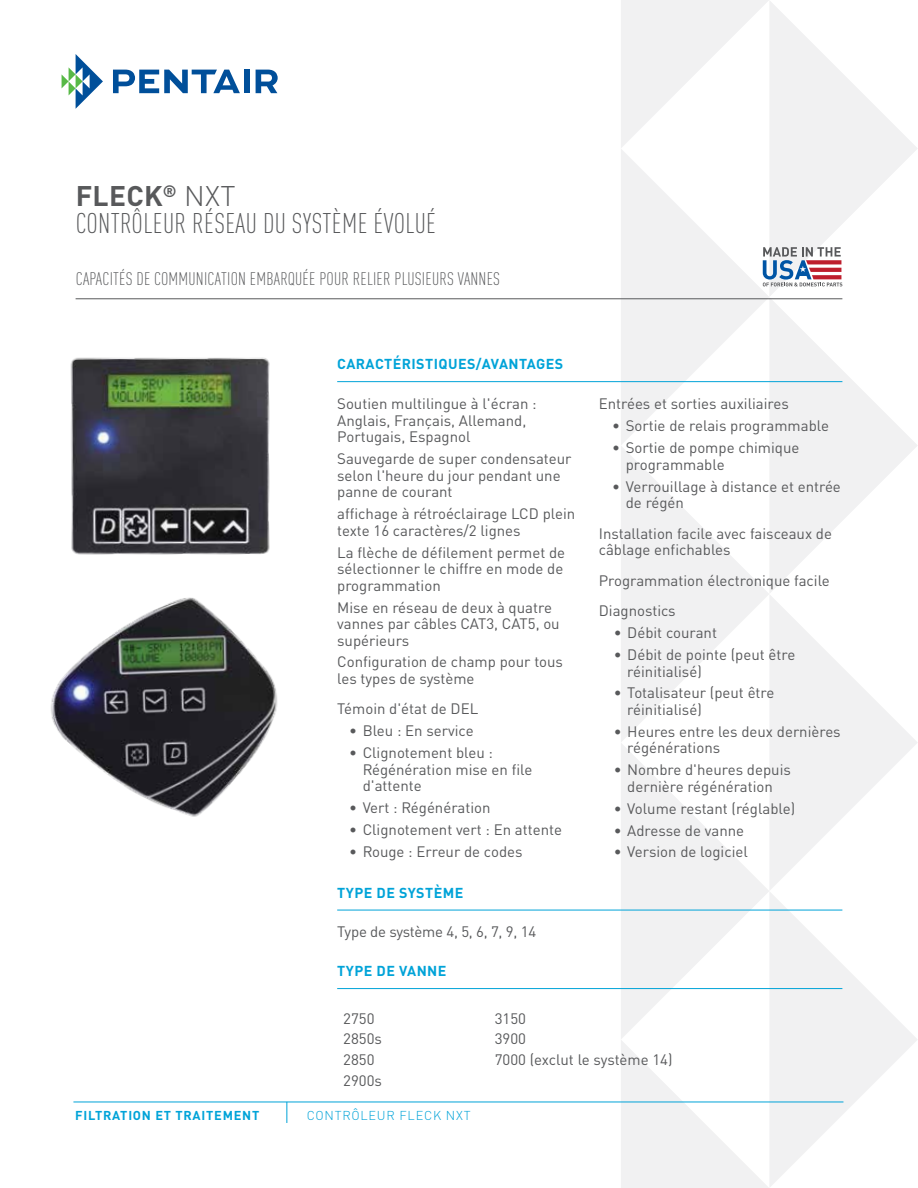
<style>
.page{position:relative;width:918px;height:1188px;background:#fff}
.page>*{position:absolute;margin:0;border:0;box-sizing:border-box;transform-origin:0 0}
.t1{font:300 condensed 28.05px/27px "DIN Pro";letter-spacing:.01em;color:#58595b}
.t2{font:300 condensed 18px "DIN Pro";letter-spacing:.01em;color:#58595b}
.t3{font:15px/16.5px "DIN Pro";color:#58595b}
.t4{font:700 14.25px "DIN Pro";letter-spacing:.03em;color:#00a3d8}
.t5{font:700 12.75px "DIN Pro";letter-spacing:.06em;color:#00a3d8}
.t6{font:300 12.75px "DIN Pro";letter-spacing:.06em;color:#00a3d8}
.s1{font-weight:700;font-stretch:normal}
.s2{font-stretch:normal}
</style>
<div class="page">
<svg style="left:621px;top:0;width:296px;height:148px;fill:#f6f6f6"></svg>
<svg style="left:621px;top:148px;width:296px;height:297px;fill:#f3f3f4"></svg>
<svg style="left:621px;top:445px;width:296px;height:298px"></svg>
<svg style="left:621px;top:743px;width:296px;height:431px;fill:#f3f4f4"></svg>
<svg style="left:621px;top:1040px;width:162px;height:148px"></svg>
<hr style="left:73px;top:1102px;width:770px;height:1px;background:#00a3d8">
<svg style="left:62px;top:54px;width:41px;height:55px"></svg>
<svg style="left:113px;top:70px;width:127px;height:23px"></svg>
<div style="left:244px;top:70px;width:5px;height:23px;background:#004f9a"></div>
<svg style="left:256px;top:70px;width:22px;height:23px"></svg>
<hr style="left:76px;top:298px;width:766px;height:1px;background:#58595b">
<svg style="left:286px;top:1102px;width:1px;height:21px"></svg>
<svg style="left:763px;top:247px;width:79px;height:39px"></svg>
<hr style="left:337px;top:910px;width:505px;height:1px;background:#00a3d8">
<hr style="left:337px;top:988px;width:505px;height:1px;background:#00a3d8">
<img style="left:70px;top:357px;width:200px;height:198px">
<img style="left:51px;top:597px;width:227px;height:220px">
<hr style="left:337px;top:381px;width:505px;height:1px;background:#00a3d8">
<h1 class="t1" style="left:76px;top:181px;width:362px"><span class="s1">FLECK</span><sup>®</sup> <span class="s2">NXT<br></span>CONTRÔLEUR RÉSEAU DU SYSTÈME ÉVOLUÉ</h1>
<p class="t2" style="left:76px;top:266px;width:426px">CAPACITÉS DE COMMUNICATION EMBARQUÉE POUR RELIER PLUSIEURS VANNES</p>
<p class="t4" style="left:337px;top:352px;width:227px">CARACTÉRISTIQUES/AVANTAGES</p>
<p class="t3" style="left:337px;top:394px;width:201px">Soutien multilingue à l'écran :<br>Anglais, Français, Allemand,<br>Portugais, Espagnol</p>
<p class="t3" style="left:337px;top:449px;width:236px">Sauvegarde de super condensateur selon l'heure du jour pendant une panne de courant</p>
<p class="t3" style="left:337px;top:504px;width:240px">affichage à rétroéclairage LCD plein texte 16 caractères/2 lignes</p>
<p class="t3" style="left:337px;top:542px;width:229px;text-align:justify">La flèche de défilement permet de sélectionner le chiffre en mode de programmation</p>
<p class="t3" style="left:337px;top:597px;width:224px">Mise en réseau de deux à quatre vannes par câbles CAT3, CAT5, ou supérieurs</p>
<p class="t3" style="left:337px;top:652px;width:227px">Configuration de champ pour tous les types de système</p>
<p class="t3" style="left:337px;top:699px;width:143px">Témoin d'état de DEL</p>
<p class="t3" style="left:349px;top:721px;width:126px">• Bleu : En service</p>
<p class="t3" style="left:363px;top:743px;width:171px;text-indent:-14px">• Clignotement bleu :<br>Régénération mise en file d'attente</p>
<p class="t3" style="left:349px;top:798px;width:143px">• Vert : Régénération</p>
<p class="t3" style="left:349px;top:820px;width:214px">• Clignotement vert : En attente</p>
<p class="t3" style="left:349px;top:842px;width:175px">• Rouge : Erreur de codes</p>
<p class="t3" style="left:599px;top:394px;width:191px">Entrées et sorties auxiliaires</p>
<p class="t3" style="left:612px;top:416px;width:218px">• Sortie de relais programmable</p>
<p class="t3" style="left:626px;top:438px;width:175px;text-indent:-13px">• Sortie de pompe chimique programmable</p>
<p class="t3" style="left:626px;top:476px;width:217px;text-indent:-13px">• Verrouillage à distance et entrée de régén</p>
<p class="t3" style="left:599px;top:524px;width:235px">Installation facile avec faisceaux de câblage enfichables</p>
<p class="t3" style="left:599px;top:564px;width:233px;line-height:30.6px">Programmation électronique facile<br>Diagnostics</p>
<p class="t3" style="left:614px;top:623px;width:105px">• Débit courant</p>
<p class="t3" style="left:627px;top:645px;width:169px;text-indent:-14px">• Débit de pointe (peut être réinitialisé)</p>
<p class="t3" style="left:627px;top:683px;width:149px;text-indent:-14px">• Totalisateur (peut être réinitialisé)</p>
<p class="t3" style="left:627px;top:722px;width:215px;text-indent:-14px">• Heures entre les deux dernières régénérations</p>
<p class="t3" style="left:614px;top:760px;width:179px;text-align:center">• Nombre d'heures depuis dernière régénération</p>
<p class="t3" style="left:614px;top:799px;width:183px">• Volume restant (réglable)</p>
<p class="t3" style="left:614px;top:820px;width:132px">• Adresse de vanne</p>
<p class="t3" style="left:614px;top:842px;width:136px">• Version de logiciel</p>
<p class="t5" style="left:75px;top:1105px;width:186px">FILTRATION ET TRAITEMENT</p>
<p class="t4" style="left:337px;top:881px;width:128px">TYPE DE SYSTÈME</p>
<p class="t3" style="left:337px;top:921px;width:200px">Type de système 4, 5, 6, 7, 9, 14</p>
<p class="t4" style="left:337px;top:959px;width:111px">TYPE DE VANNE</p>
<p class="t3" style="left:343px;top:1006px;width:40px;line-height:20.9px">2750<br>2850s<br>2850<br>2900s</p>
<p class="t3" style="left:495px;top:1006px;width:179px;line-height:20.9px">3150<br>3900<br>7000 (exclut le système 14)</p>
<p class="t6" style="left:307px;top:1106px;width:165px">CONTRÔLEUR FLECK NXT</p>
</div>
